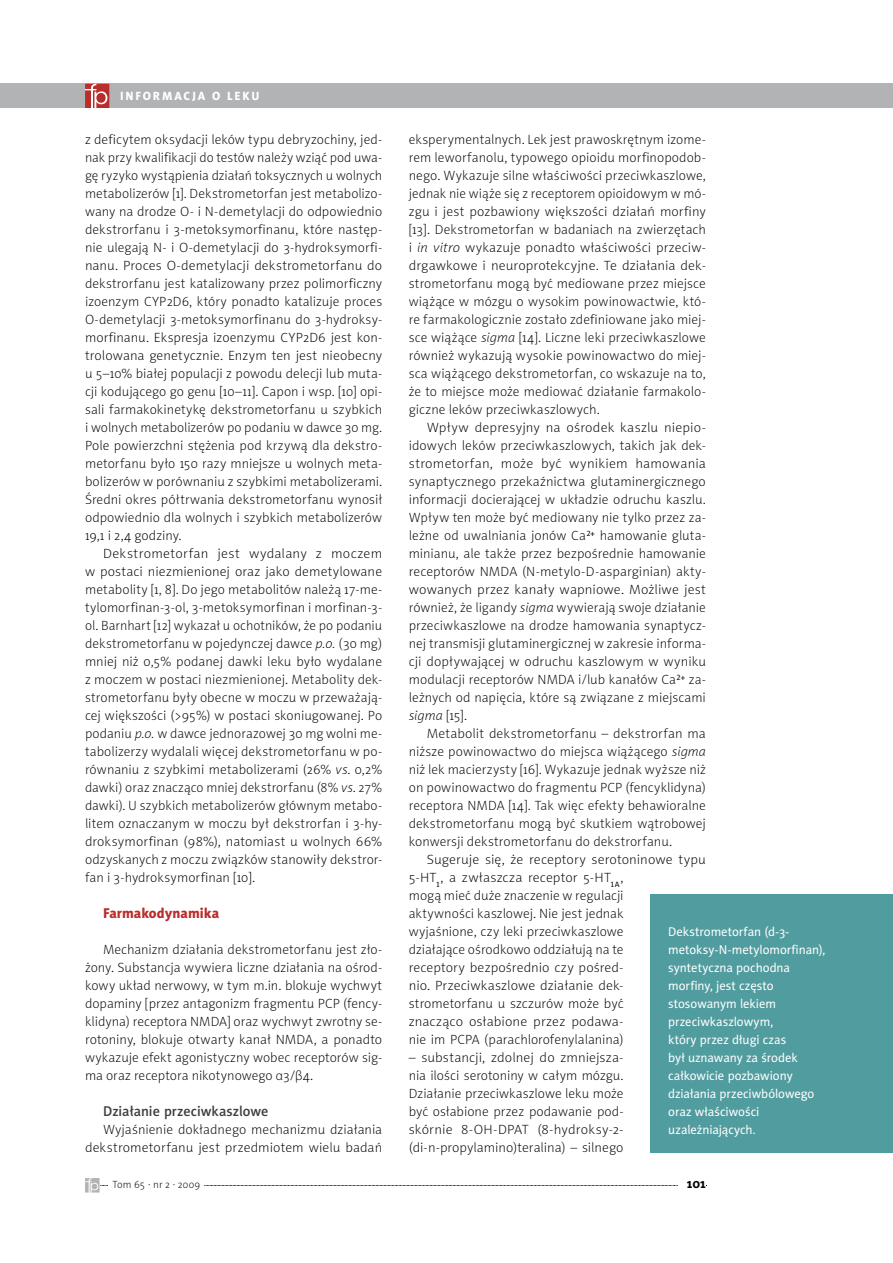
<style>
.page{position:relative;width:893px;height:1263px;background:#fff}
.page>*{position:absolute;margin:0;border:0;box-sizing:border-box;transform-origin:0 0}
.t1{font:14.25px "Naomi Sans EFN Medium";color:#3e3d40}
.t2{font:14.25px "Naomi Sans EFN Heavy";color:#ba2d2b}
.t3{font:13.5px/18px "Naomi Sans EFN Thin";letter-spacing:.01em;color:#000;text-align:justify}
.t4{font:700 13.5px "Naomi Sans EFN";color:#000}
.t5{font:12.75px/18px "Naomi Sans EFN";letter-spacing:-.005em;color:#fff}
.t6{font:12px "Naomi Sans EFN Heavy";letter-spacing:.15em;color:#fff}
.t7{font:10.5px "Naomi Sans EFN Thin";letter-spacing:.01em;color:#000}
.s1{font-style:italic}
.s2{font-family:"Myriad Pro";font-weight:300}
</style>
<div class="page">
<div style="left:0;top:83px;width:893px;height:25px;background:#b1b3b4"></div>
<svg style="left:85px;top:83px;width:25px;height:25px"></svg>
<svg style="left:85px;top:1178px;width:622px;height:14px"></svg>
<div style="left:650px;top:894px;width:243px;height:258px;background:#519c9f"></div>
<p class="t6" style="left:120px;top:89px;width:141px">INFORMACJA O LEKU</p>
<p class="t3" style="left:85px;top:131px;width:299px">z deficytem oksydacji leków typu debryzochiny, jed&shy;nak przy kwalifikacji do testów należy wziąć pod uwa&shy;gę ryzyko wystąpienia działań toksycznych u wolnych metabolizerów [1]. Dekstrometorfan jest metabolizo&shy;wany na drodze O- i N-demetylacji do odpowiednio dekstrorfanu i 3-metoksymorfinanu, które następ&shy;nie ulegają N- i O-demetylacji do 3-hydroksymorfi&shy;nanu. Proces O-demetylacji dekstrometorfanu do dekstrorfanu jest katalizowany przez polimorficzny izoenzym CYP2D6, który ponadto katalizuje proces O-demetylacji 3-metoksymorfinanu do 3-hydroksy&shy;morfinanu. Ekspresja izoenzymu CYP2D6 jest kon&shy;trolowana genetycznie. Enzym ten jest nieobecny u 5–10% białej populacji z powodu delecji lub muta&shy;cji kodującego go genu [10–11]. Capon i wsp. [10] opi&shy;sali farmakokinetykę dekstrometorfanu u szybkich i wolnych metabolizerów po podaniu w dawce 30 mg.<br>Pole powierzchni stężenia pod krzywą dla dekstro&shy;metorfanu było 150 razy mniejsze u wolnych meta&shy;bolizerów w porównaniu z szybkimi metabolizerami.<br>Średni okres półtrwania dekstrometorfanu wynosił odpowiednio dla wolnych i szybkich metabolizerów 19,1 i 2,4 godziny.</p>
<p class="t3" style="left:85px;top:545px;width:299px;text-indent:18px">Dekstrometorfan jest wydalany z moczem w postaci niezmienionej oraz jako demetylowane metabolity [1, 8]. Do jego metabolitów należą 17-me&shy;tylomorfinan-3-ol, 3-metoksymorfinan i morfinan-3- ol. Barnhart [12] wykazał u ochotników, że po podaniu dekstrometorfanu w pojedynczej dawce <span class="s1">p.o.</span> (30 mg) mniej niż 0,5% podanej dawki leku było wydalane z moczem w postaci niezmienionej. Metabolity dek&shy;strometorfanu były obecne w moczu w przeważają&shy;cej większości (&gt;95%) w postaci skoniugowanej. Po podaniu <span class="s1">p.o.</span> w dawce jednorazowej 30 mg wolni me&shy;tabolizerzy wydalali więcej dekstrometorfanu w po&shy;równaniu z szybkimi metabolizerami (26% <span class="s1">vs</span>. 0,2% dawki) oraz znacząco mniej dekstrorfanu (8% <span class="s1">vs</span>. 27% dawki). U szybkich metabolizerów głównym metabo&shy;litem oznaczanym w moczu był dekstrorfan i 3-hy&shy;droksymorfinan (98%), natomiast u wolnych 66% odzyskanych z moczu związków stanowiły dekstror&shy;fan i 3-hydroksymorfinan [10].</p>
<p class="t2" style="left:103px;top:905px;width:118px">Farmakodynamika</p>
<p class="t3" style="left:85px;top:941px;width:299px;text-indent:18px">Mechanizm działania dekstrometorfanu jest zło&shy;żony. Substancja wywiera liczne działania na ośrod&shy;kowy układ nerwowy, w tym m.in. blokuje wychwyt dopaminy [przez antagonizm fragmentu PCP (fency&shy;klidyna) receptora NMDA] oraz wychwyt zwrotny se&shy;rotoniny, blokuje otwarty kanał NMDA, a ponadto wykazuje efekt agonistyczny wobec receptorów sig&shy;ma oraz receptora nikotynowego <span class="s2">α</span>3/<span class="s2">β</span>4.</p>
<p class="t1" style="left:103px;top:1103px;width:167px">Działanie przeciwkaszlowe</p>
<p class="t3" style="left:85px;top:1121px;width:299px;text-align:right">Wyjaśnienie dokładnego mechanizmu działania dekstrometorfanu jest przedmiotem wielu badań</p>
<p class="t3" style="left:409px;top:131px;width:299px">eksperymentalnych. Lek jest prawoskrętnym izome&shy;rem leworfanolu, typowego opioidu morfinopodob&shy;nego. Wykazuje silne właściwości przeciwkaszlowe, jednak nie wiąże się z receptorem opioidowym w mó&shy;zgu i jest pozbawiony większości działań morfiny [13]. Dekstrometorfan w badaniach na zwierzętach i <span class="s1">in vitro</span> wykazuje ponadto właściwości przeciw&shy;drgawkowe i neuroprotekcyjne. Te działania dek&shy;strometorfanu mogą być mediowane przez miejsce wiążące w mózgu o wysokim powinowactwie, któ&shy;re farmakologicznie zostało zdefiniowane jako miej&shy;sce wiążące <span class="s1">sigma</span> [14]. Liczne leki przeciwkaszlowe również wykazują wysokie powinowactwo do miej&shy;sca wiążącego dekstrometorfan, co wskazuje na to, że to miejsce może mediować działanie farmakolo&shy;giczne leków przeciwkaszlowych.</p>
<p class="t3" style="left:409px;top:419px;width:299px;text-indent:18px">Wpływ depresyjny na ośrodek kaszlu niepio&shy;idowych leków przeciwkaszlowych, takich jak dek&shy;strometorfan, może być wynikiem hamowania synaptycznego przekaźnictwa glutaminergicznego informacji docierającej w układzie odruchu kaszlu.<br>Wpływ ten może być mediowany nie tylko przez za&shy;leżne od uwalniania jonów Ca<sup>2+</sup> hamowanie gluta&shy;minianu, ale także przez bezpośrednie hamowanie receptorów NMDA (N-metylo-D-asparginian) akty&shy;wowanych przez kanały wapniowe. Możliwe jest również, że ligandy <span class="s1">sigma</span> wywierają swoje działanie przeciwkaszlowe na drodze hamowania synaptycz&shy;nej transmisji glutaminergicznej w zakresie informa&shy;cji dopływającej w odruchu kaszlowym w wyniku modulacji receptorów NMDA i/lub kanałów Ca<sup>2+</sup> za&shy;leżnych od napięcia, które są związane z miejscami <span class="s1">sigma</span> [15].</p>
<p class="t3" style="left:409px;top:725px;width:299px;text-indent:18px">Metabolit dekstrometorfanu – dekstrorfan ma niższe powinowactwo do miejsca wiążącego <span class="s1">sigma </span>niż lek macierzysty [16]. Wykazuje jednak wyższe niż on powinowactwo do fragmentu PCP (fencyklidyna) receptora NMDA [14]. Tak więc efekty behawioralne dekstrometorfanu mogą być skutkiem wątrobowej konwersji dekstrometorfanu do dekstrorfanu.</p>
<p class="t3" style="left:409px;top:851px;width:299px;text-align:left;text-indent:18px">Sugeruje się, że receptory serotoninowe typu 5-HT<sub>1</sub>, a zwłaszcza receptor 5-HT<sub>1A</sub>,<br>mogą mieć duże znaczenie w regulacji<br>aktywności kaszlowej. Nie jest jednak<br>wyjaśnione, czy leki przeciwkaszlowe<br>działające ośrodkowo oddziałują na te<br>receptory bezpośrednio czy pośred-<br>nio. Przeciwkaszlowe działanie dek&shy;strometorfanu u szczurów może być<br>znacząco osłabione przez podawa-<br>nie im PCPA (parachlorofenylalanina)</p>
<p class="t3" style="left:409px;top:1049px;width:216px">– substancji, zdolnej do zmniejsza&shy;nia ilości serotoniny w całym mózgu.<br>Działanie przeciwkaszlowe leku może być osłabione przez podawanie pod&shy;skórnie 8-OH-DPAT (8-hydroksy-2- (di-n-propylamino)teralina) – silnego</p>
<p class="t5" style="left:668px;top:923px;width:159px">Dekstrometorfan (d-3- metoksy-N-metylomorfinan), syntetyczna pochodna morfiny, jest często stosowanym lekiem przeciwkaszlowym,<br>który przez długi czas<br>był uznawany za środek całkowicie pozbawiony działania przeciwbólowego oraz właściwości uzależniających.</p>
<p class="t7" style="left:112px;top:1179px;width:89px">Tom 65 · nr 2 · 2009</p>
<p class="t4" style="left:687px;top:1176px;width:21px">101</p>
</div>
